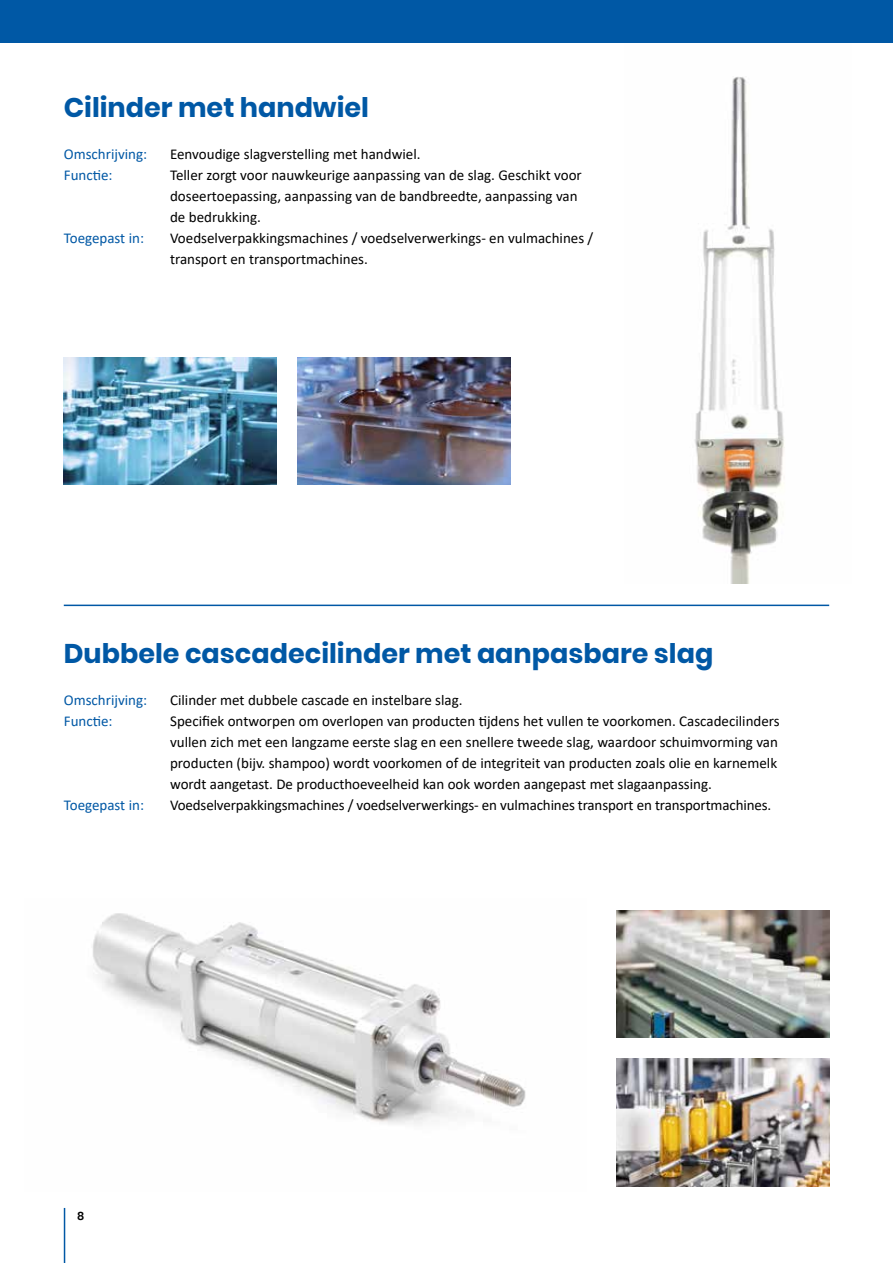
<style>
.page{position:relative;width:893px;height:1263px;background:#fff}
.page>*{position:absolute;margin:0;border:0;box-sizing:border-box;transform-origin:0 0}
.t1{font:700 27px "Poppins";color:#0058a5}
.t2{font:15px/21px "Calibri";color:#000}
.t3{font:15px "Calibri";color:#0058a5}
.t4{font:600 11.25px "Poppins";color:#000}
</style>
<div class="page">
<img style="left:694px;top:77px;width:91px;height:507px">
<img style="left:92px;top:913px;width:434px;height:211px">
<hr style="left:64px;top:1208px;width:1px;height:55px;background:#0058a5">
<img style="left:298px;top:357px;width:212px;height:128px">
<img style="left:64px;top:357px;width:212px;height:128px">
<img style="left:617px;top:1059px;width:212px;height:127px">
<img style="left:617px;top:910px;width:212px;height:127px">
<div style="left:0;top:0;width:893px;height:43px;background:#0058a5"></div>
<hr style="left:64px;top:605px;width:765px;height:1px;background:#0058a5">
<h1 class="t1" style="left:64px;top:92px;width:307px">Cilinder met handwiel</h1>
<p class="t3" style="left:64px;top:144px;width:85px">Omschrijving:</p>
<p class="t2" style="left:170px;top:143px;width:252px">Eenvoudige slagverstelling met handwiel.</p>
<p class="t3" style="left:64px;top:165px;width:50px">Functie:</p>
<p class="t2" style="left:170px;top:164px;width:413px">Teller zorgt voor nauwkeurige aanpassing van de slag. Geschikt voor doseertoepassing, aanpassing van de bandbreedte, aanpassing van de bedrukking.</p>
<p class="t3" style="left:64px;top:228px;width:82px">Toegepast in:</p>
<p class="t2" style="left:170px;top:227px;width:425px">Voedselverpakkingsmachines / voedselverwerkings- en vulmachines / transport en transportmachines.</p>
<h1 class="t1" style="left:64px;top:638px;width:651px">Dubbele cascadecilinder met aanpasbare slag</h1>
<p class="t3" style="left:64px;top:690px;width:85px">Omschrijving:</p>
<p class="t2" style="left:170px;top:689px;width:294px">Cilinder met dubbele cascade en instelbare slag.</p>
<p class="t3" style="left:64px;top:711px;width:50px">Functie:</p>
<p class="t2" style="left:170px;top:710px;width:611px">Specifiek ontworpen om overlopen van producten tijdens het vullen te voorkomen. Cascadecilinders vullen zich met een langzame eerste slag en een snellere tweede slag, waardoor schuimvorming van producten (bijv. shampoo) wordt voorkomen of de integriteit van producten zoals olie en karnemelk wordt aangetast. De producthoeveelheid kan ook worden aangepast met slagaanpassing.</p>
<p class="t3" style="left:64px;top:795px;width:82px">Toegepast in:</p>
<p class="t2" style="left:170px;top:794px;width:603px">Voedselverpakkingsmachines / voedselverwerkings- en vulmachines transport en transportmachines.</p>
<p class="t4" style="left:77px;top:1209px;width:9px">8</p>
</div>
